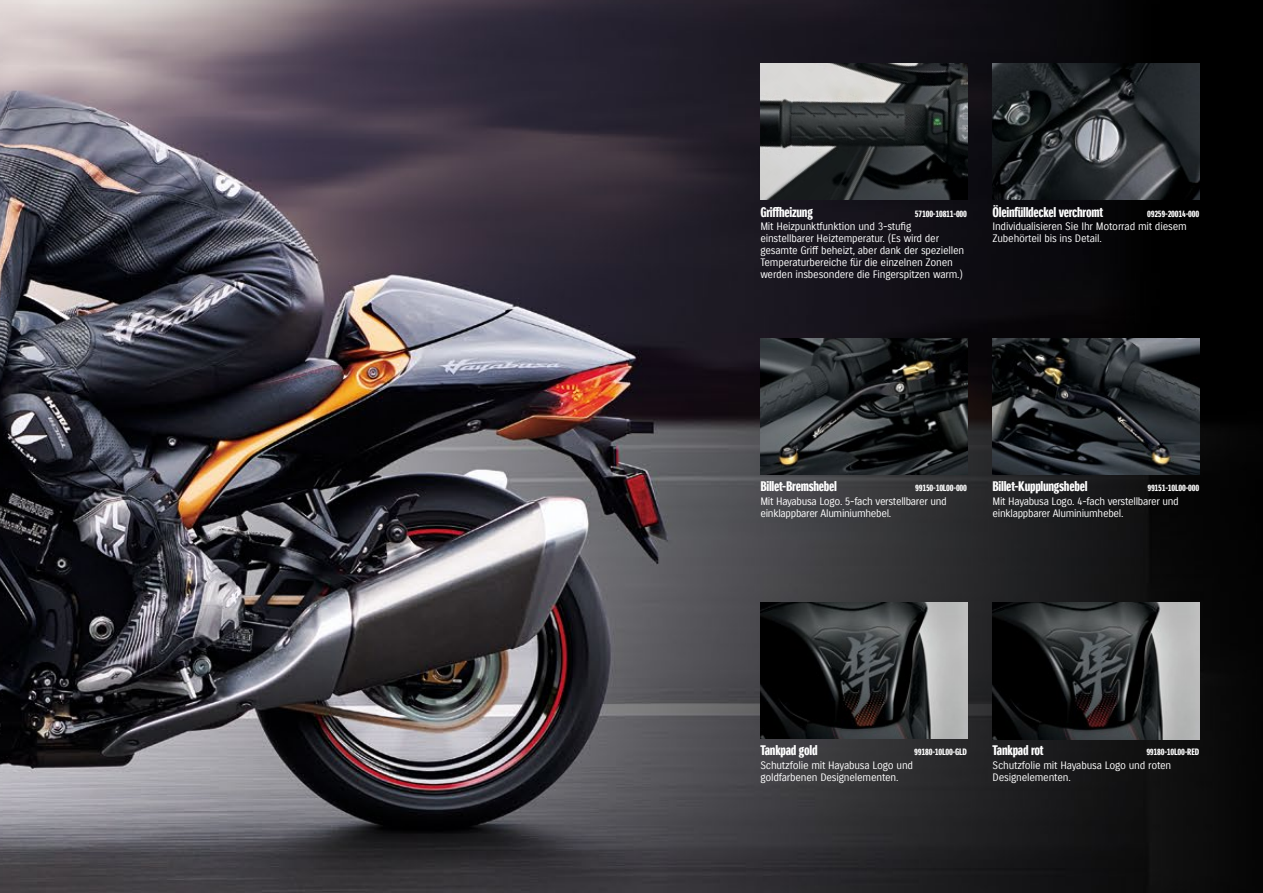
<style>
.page{position:relative;width:1263px;height:893px;background:#fff}
.page>*{position:absolute;margin:0;border:0;box-sizing:border-box;transform-origin:0 0}
.t1{font:13.5px "Suzuki PRO Headline";letter-spacing:-.02em;color:#fff}
.t2{font:10.5px/12px "Suzuki PRO Regular";letter-spacing:-.02em;color:#fff}
.t3{font:9px "Suzuki PRO Headline";letter-spacing:-.02em;color:#fff}
</style>
<div class="page">
<img style="left:0;top:0;width:1263px;height:893px">
<img style="left:760px;top:64px;width:207px;height:136px">
<img style="left:992px;top:64px;width:207px;height:136px">
<img style="left:761px;top:603px;width:206px;height:136px">
<img style="left:993px;top:603px;width:206px;height:136px">
<img style="left:992px;top:338px;width:207px;height:136px">
<img style="left:760px;top:338px;width:207px;height:136px">
<p class="t1" style="left:992px;top:204px;width:112px">Öleinfülldeckel verchromt</p>
<p class="t2" style="left:992px;top:221px;width:196px">Individualisieren Sie Ihr Motorrad mit diesem<br>Zubehörteil bis ins Detail.</p>
<p class="t1" style="left:760px;top:204px;width:54px">Griffheizung</p>
<p class="t2" style="left:760px;top:221px;width:205px">Mit Heizpunktfunktion und 3-stufig einstellbarer Heiztemperatur. (Es wird der gesamte Griff beheizt, aber dank der speziellen Temperaturbereiche für die einzelnen Zonen werden insbesondere die Fingerspitzen warm.)</p>
<p class="t3" style="left:915px;top:208px;width:54px">57100-10811-000</p>
<p class="t3" style="left:1147px;top:208px;width:54px">09259-20014-000</p>
<p class="t1" style="left:760px;top:478px;width:78px">Billet-Bremshebel</p>
<p class="t2" style="left:760px;top:495px;width:188px">Mit Hayabusa Logo. 5-fach verstellbarer und einklappbarer Aluminiumhebel.</p>
<p class="t1" style="left:992px;top:478px;width:96px">Billet-Kupplungshebel</p>
<p class="t2" style="left:992px;top:495px;width:188px">Mit Hayabusa Logo. 4-fach verstellbarer und einklappbarer Aluminiumhebel.</p>
<p class="t3" style="left:915px;top:482px;width:53px">99150-10L00-000</p>
<p class="t3" style="left:1147px;top:482px;width:53px">99151-10L00-000</p>
<p class="t1" style="left:760px;top:742px;width:59px">Tankpad gold</p>
<p class="t2" style="left:760px;top:759px;width:154px">Schutzfolie mit Hayabusa Logo und goldfarbenen Designelementen.</p>
<p class="t1" style="left:992px;top:742px;width:53px">Tankpad rot</p>
<p class="t2" style="left:992px;top:759px;width:180px">Schutzfolie mit Hayabusa Logo und roten<br>Designelementen.</p>
<p class="t3" style="left:914px;top:747px;width:54px">99180-10L00-GLD</p>
<p class="t3" style="left:1146px;top:747px;width:54px">99180-10L00-RED</p>
</div>
